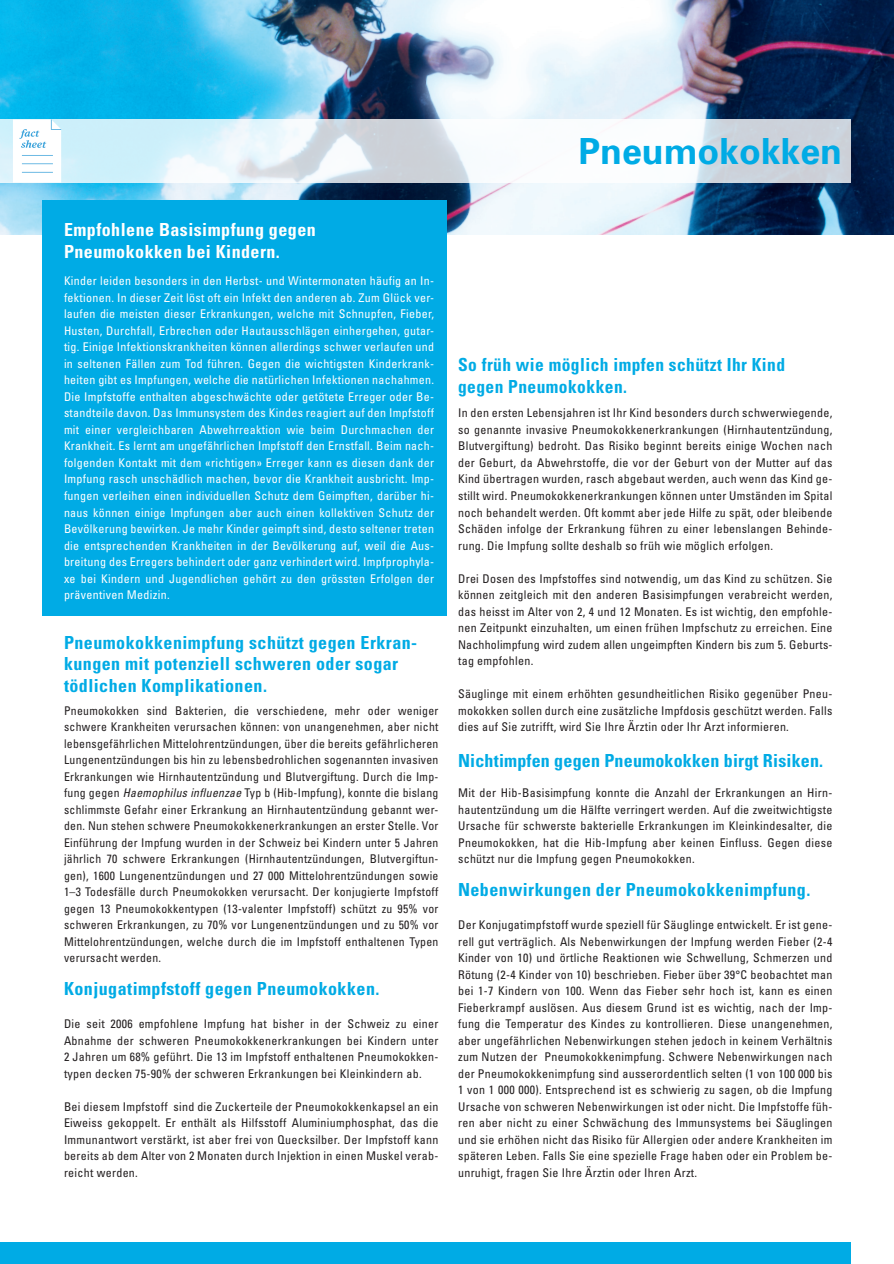
<style>
.page{position:relative;width:894px;height:1264px;background:#fff}
.page>*{position:absolute;margin:0;border:0;box-sizing:border-box;transform-origin:0 0}
.t1{font:700 36px "Univers";color:#00abe5}
.t2{font:700 condensed 18px/21.6px "Univers";letter-spacing:.025em;color:#00abe5}
.t3{font:700 condensed 18px/22.5px "Univers";letter-spacing:.025em;color:#fff}
.t4{font:condensed 12px/16.5px "Univers";letter-spacing:.025em;color:#231f20;text-align:justify}
.t5{font:condensed 12px/16.5px "Univers";letter-spacing:.025em;color:#fff;text-align:justify}
.s1{font-style:italic}
</style>
<div class="page">
<img style="left:0;top:0;width:893px;height:234px">
<svg style="left:0;top:119px;width:851px;height:64px"></svg>
<svg style="left:13px;top:119px;width:48px;height:64px"></svg>
<div style="left:43px;top:200px;width:404px;height:415px;background:#00abe5"></div>
<div style="left:0;top:1242px;width:851px;height:21px;background:#00abe5"></div>
<h1 class="t1" style="left:578px;top:128px;width:265px">Pneumokokken</h1>
<h2 class="t3" style="left:64px;top:218px;width:253px">Empfohlene Basisimpfung gegen<br>Pneumokokken bei Kindern.</h2>
<p class="t5" style="left:64px;top:272px;width:371px">Kinder leiden besonders in den Herbst- und Wintermonaten häufig an In&shy;fektionen. In dieser Zeit löst oft ein Infekt den anderen ab. Zum Glück ver&shy;laufen die meisten dieser Erkrankungen, welche mit Schnupfen, Fieber, Husten, Durchfall, Erbrechen oder Hautausschlägen einhergehen, gutar&shy;tig. Einige Infektionskrankheiten können allerdings schwer verlaufen und in seltenen Fällen zum Tod führen. Gegen die wichtigsten Kinderkrank&shy;heiten gibt es Impfungen, welche die natürlichen Infektionen nachahmen.<br>Die Impfstoffe enthalten abgeschwächte oder getötete Erreger oder Be&shy;standteile davon. Das Immunsystem des Kindes reagiert auf den Impfstoff mit einer vergleichbaren Abwehrreaktion wie beim Durchmachen der Krankheit. Es lernt am ungefährlichen Impfstoff den Ernstfall. Beim nach&shy;folgenden Kontakt mit dem «richtigen» Erreger kann es diesen dank der Impfung rasch unschädlich machen, bevor die Krankheit ausbricht. Imp&shy;fungen verleihen einen individuellen Schutz dem Geimpften, darüber hi&shy;naus können einige Impfungen aber auch einen kollektiven Schutz der Bevölkerung bewirken. Je mehr Kinder geimpft sind, desto seltener treten die entsprechenden Krankheiten in der Bevölkerung auf, weil die Aus&shy;breitung des Erregers behindert oder ganz verhindert wird. Impfprophyla&shy;xe bei Kindern und Jugendlichen gehört zu den grössten Erfolgen der präventiven Medizin.</p>
<h2 class="t2" style="left:64px;top:631px;width:354px">Pneumokokkenimpfung schützt gegen Erkran&shy;kungen mit potenziell schweren oder sogar tödlichen Komplikationen.</h2>
<p class="t4" style="left:64px;top:701px;width:376px">Pneumokokken sind Bakterien, die verschiedene, mehr oder weniger schwere Krankheiten verursachen können: von unangenehmen, aber nicht lebensgefährlichen Mittelohrentzündungen, über die bereits gefährlicheren Lungenentzündungen bis hin zu lebensbedrohlichen sogenannten invasiven Erkrankungen wie Hirnhautentzündung und Blutvergiftung. Durch die Imp&shy;fung gegen <span class="s1">Haemophilus influenzae</span> Typ b (Hib-Impfung), konnte die bislang schlimmste Gefahr einer Erkrankung an Hirnhautentzündung gebannt wer&shy;den. Nun stehen schwere Pneumokokkenerkrankungen an erster Stelle. Vor Einführung der Impfung wurden in der Schweiz bei Kindern unter 5 Jahren jährlich 70 schwere Erkrankungen (Hirnhautentzündungen, Blutvergiftun&shy;gen), 1600 Lungenentzündungen und 27 000 Mittelohrentzündungen sowie 1–3 Todesfälle durch Pneumokokken verursacht. Der konjugierte Impfstoff gegen 13 Pneumokokkentypen (13-valenter Impfstoff) schützt zu 95% vor schweren Erkrankungen, zu 70% vor Lungenentzündungen und zu 50% vor Mittelohrentzündungen, welche durch die im Impfstoff enthaltenen Typen verursacht werden.</p>
<h2 class="t2" style="left:64px;top:977px;width:317px">Konjugatimpfstoff gegen Pneumokokken.</h2>
<p class="t4" style="left:64px;top:1015px;width:376px">Die seit 2006 empfohlene Impfung hat bisher in der Schweiz zu einer Abnahme der schweren Pneumokokkenerkrankungen bei Kindern unter 2 Jahren um 68% geführt. Die 13 im Impfstoff enthaltenen Pneumokokken&shy;typen decken 75-90% der schweren Erkrankungen bei Kleinkindern ab.</p>
<p class="t4" style="left:64px;top:1097px;width:376px">Bei diesem Impfstoff sind die Zuckerteile der Pneumokokkenkapsel an ein Eiweiss gekoppelt. Er enthält als Hilfsstoff Aluminiumphosphat, das die Immunantwort verstärkt, ist aber frei von Quecksilber. Der Impfstoff kann bereits ab dem Alter von 2 Monaten durch Injektion in einen Muskel verab&shy;reicht werden.</p>
<h2 class="t2" style="left:458px;top:353px;width:328px">So früh wie möglich impfen schützt Ihr Kind gegen Pneumokokken.</h2>
<p class="t4" style="left:458px;top:404px;width:376px">In den ersten Lebensjahren ist Ihr Kind besonders durch schwerwiegende, so genannte invasive Pneumokokkenerkrankungen (Hirnhautentzündung, Blutvergiftung) bedroht. Das Risiko beginnt bereits einige Wochen nach der Geburt, da Abwehrstoffe, die vor der Geburt von der Mutter auf das Kind übertragen wurden, rasch abgebaut werden, auch wenn das Kind ge&shy;stillt wird. Pneumokokkenerkrankungen können unter Umständen im Spital noch behandelt werden. Oft kommt aber jede Hilfe zu spät, oder bleibende Schäden infolge der Erkrankung führen zu einer lebenslangen Behinde&shy;rung. Die Impfung sollte deshalb so früh wie möglich erfolgen.</p>
<p class="t4" style="left:458px;top:569px;width:376px">Drei Dosen des Impfstoffes sind notwendig, um das Kind zu schützen. Sie können zeitgleich mit den anderen Basisimpfungen verabreicht werden, das heisst im Alter von 2, 4 und 12 Monaten. Es ist wichtig, den empfohle&shy;nen Zeitpunkt einzuhalten, um einen frühen Impfschutz zu erreichen. Eine Nachholimpfung wird zudem allen ungeimpften Kindern bis zum 5. Geburts&shy;tag empfohlen.</p>
<p class="t4" style="left:458px;top:685px;width:376px">Säuglinge mit einem erhöhten gesundheitlichen Risiko gegenüber Pneu&shy;mokokken sollen durch eine zusätzliche Impfdosis geschützt werden. Falls dies auf Sie zutrifft, wird Sie Ihre Ärztin oder Ihr Arzt informieren.</p>
<h2 class="t2" style="left:458px;top:749px;width:366px">Nichtimpfen gegen Pneumokokken birgt Risiken.</h2>
<p class="t4" style="left:458px;top:784px;width:376px">Mit der Hib-Basisimpfung konnte die Anzahl der Erkrankungen an Hirn&shy;hautentzündung um die Hälfte verringert werden. Auf die zweitwichtigste Ursache für schwerste bakterielle Erkrankungen im Kleinkindesalter, die Pneumokokken, hat die Hib-Impfung aber keinen Einfluss. Gegen diese schützt nur die Impfung gegen Pneumokokken.</p>
<h2 class="t2" style="left:458px;top:878px;width:354px">Nebenwirkungen der Pneumokokkenimpfung.</h2>
<p class="t4" style="left:458px;top:916px;width:376px">Der Konjugatimpfstoff wurde speziell für Säuglinge entwickelt. Er ist gene&shy;rell gut verträglich. Als Nebenwirkungen der Impfung werden Fieber (2-4<br>Kinder von 10) und örtliche Reaktionen wie Schwellung, Schmerzen und Rötung (2-4 Kinder von 10) beschrieben. Fieber über 39°C beobachtet man bei 1-7 Kindern von 100. Wenn das Fieber sehr hoch ist, kann es einen Fieberkrampf auslösen. Aus diesem Grund ist es wichtig, nach der Imp&shy;fung die Temperatur des Kindes zu kontrollieren. Diese unangenehmen, aber ungefährlichen Nebenwirkungen stehen jedoch in keinem Verhältnis zum Nutzen der Pneumokokkenimpfung. Schwere Nebenwirkungen nach der Pneumokokkenimpfung sind ausserordentlich selten (1 von 100 000 bis 1 von 1 000 000). Entsprechend ist es schwierig zu sagen, ob die Impfung Ursache von schweren Nebenwirkungen ist oder nicht. Die Impfstoffe füh&shy;ren aber nicht zu einer Schwächung des Immunsystems bei Säuglingen und sie erhöhen nicht das Risiko für Allergien oder andere Krankheiten im späteren Leben. Falls Sie eine spezielle Frage haben oder ein Problem be&shy;unruhigt, fragen Sie Ihre Ärztin oder Ihren Arzt.</p>
</div>
